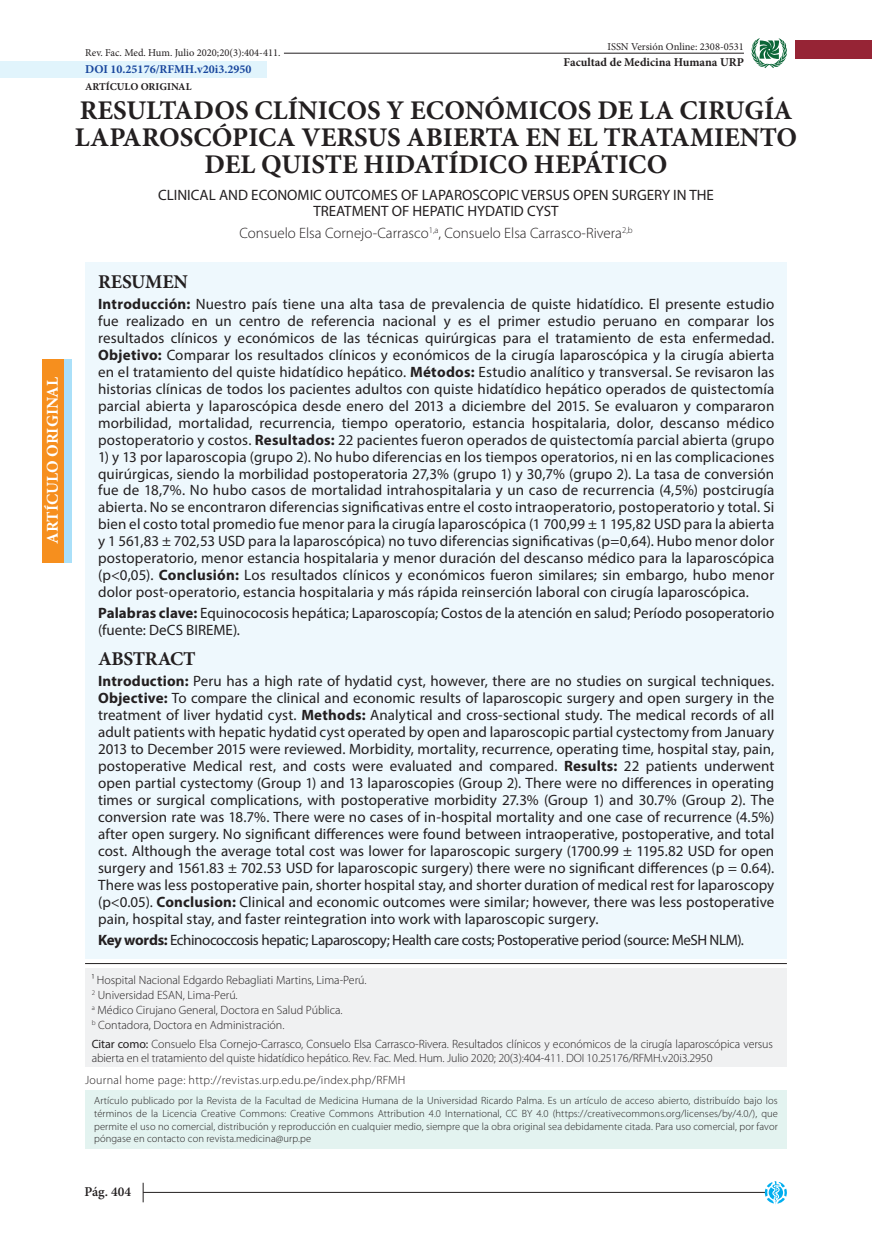
<style>
.page{position:relative;width:872px;height:1234px;background:#fff}
.page>*{position:absolute;margin:0;border:0;box-sizing:border-box;transform-origin:0 0}
.t1{font:700 27px/27px "Minion Pro";color:#231f20;text-align:center}
.t2{font:700 19.5px "Minion Pro";letter-spacing:-.015em;color:#231f20}
.t3{font:700 16.5px "Minion Pro";color:#fff}
.t4{font:15px/17px "Myriad Pro";color:#231f20;text-align:justify}
.t5{font:15px "Myriad Pro";letter-spacing:-.025em;color:#231f20}
.t6{font:300 15px "Myriad Pro";color:#231f20}
.t7{font:600 13.5px "Minion Pro";color:#231f20}
.t8{font:300 12px/15px "Myriad Pro";letter-spacing:-.01em;color:#231f20}
.t9{font:300 12px "Myriad Pro";letter-spacing:.025em;color:#231f20}
.t10{font:700 12px "Minion Pro";color:#231f20}
.t11{font:700 12px "Minion Pro";color:#18469d}
.t12{font:300 10.5px/12.6px "Myriad Pro";letter-spacing:.01em;color:#231f20;text-align:justify}
.t13{font:10.5px "Minion Pro";color:#231f20}
.t14{font:700 10.5px "Minion Pro";color:#231f20}
.s1{font-weight:700}
.s2{font-weight:400}
</style>
<div class="page">
<hr style="left:143px;top:1191px;width:622px;height:1px;background:#231f20">
<svg style="left:764px;top:1181px;width:23px;height:23px"></svg>
<svg style="left:143px;top:1182px;width:1px;height:19px"></svg>
<svg style="left:751px;top:38px;width:36px;height:30px"></svg>
<div style="left:0;top:61px;width:266px;height:17px;background:#e1f4fc"></div>
<div style="left:85px;top:261px;width:702px;height:697px;background:#eef8fd"></div>
<hr style="left:85px;top:962px;width:702px;height:1px;background:#231f20">
<div style="left:795px;top:41px;width:77px;height:18px;background:#962435"></div>
<div style="left:85px;top:1089px;width:702px;height:59px;background:#e3f3f0"></div>
<div style="left:85px;top:968px;width:702px;height:98px;background:#f0f1f2"></div>
<hr style="left:284px;top:53px;width:460px;height:1px;background:#231f20">
<div style="left:43px;top:359px;width:29px;height:203px;background:#aae0f9"></div>
<div style="left:43px;top:359px;width:21px;height:203px;background:#f68f1e"></div>
<p class="t3" style="left:41px;top:544px;width:168px;rotate:-90deg">ARTÍCULO ORIGINAL</p>
<p class="t13" style="left:85px;top:46px;width:197px">Rev. Fac. Med. Hum. Julio 2020;20(3):404-411.</p>
<p class="t11" style="left:85px;top:61px;width:168px">DOI 10.25176/RFMH.v20i3.2950</p>
<p class="t14" style="left:85px;top:79px;width:108px">ARTÍCULO ORIGINAL</p>
<p class="t13" style="left:607px;top:39px;width:138px">ISSN Versión Online: 2308-0531</p>
<p class="t10" style="left:563px;top:53px;width:182px">Facultad de Medicina Humana URP</p>
<p class="t1" style="left:75px;top:97px;width:724px">RESULTADOS CLÍNICOS Y ECONÓMICOS DE LA CIRUGÍA<br>LAPAROSCÓPICA VERSUS ABIERTA EN EL TRATAMIENTO<br>DEL QUISTE HIDATÍDICO HEPÁTICO</p>
<p class="t4" style="left:158px;top:186px;width:557px">CLINICAL AND ECONOMIC OUTCOMES OF LAPAROSCOPIC VERSUS OPEN SURGERY IN THE</p>
<p class="t4" style="left:313px;top:202px;width:247px">TREATMENT OF HEPATIC HYDATID CYST</p>
<p class="t6" style="left:239px;top:224px;width:395px">Consuelo Elsa Cornejo-Carrasco<sup>1,a</sup>, Consuelo Elsa Carrasco-Rivera<sup>2,b</sup></p>
<p class="t2" style="left:98px;top:267px;width:91px">RESUMEN</p>
<p class="t4" style="left:98px;top:295px;width:678px"><span class="s1">Introducción:</span> Nuestro país tiene una alta tasa de prevalencia de quiste hidatídico. El presente estudio fue realizado en un centro de referencia nacional y es el primer estudio peruano en comparar los resultados clínicos y económicos de las técnicas quirúrgicas para el tratamiento de esta enfermedad.<br><span class="s1">Objetivo:</span> Comparar los resultados clínicos y económicos de la cirugía laparoscópica y la cirugía abierta en el tratamiento del quiste hidatídico hepático. <span class="s1">Métodos:</span> Estudio analítico y transversal. Se revisaron las historias clínicas de todos los pacientes adultos con quiste hidatídico hepático operados de quistectomía parcial abierta y laparoscópica desde enero del 2013 a diciembre del 2015. Se evaluaron y compararon morbilidad, mortalidad, recurrencia, tiempo operatorio, estancia hospitalaria, dolor, descanso médico postoperatorio y costos. <span class="s1">Resultados:</span> 22 pacientes fueron operados de quistectomía parcial abierta (grupo</p>
<p class="t4" style="left:98px;top:447px;width:678px">1) y 13 por laparoscopia (grupo 2). No hubo diferencias en los tiempos operatorios, ni en las complicaciones quirúrgicas, siendo la morbilidad postoperatoria 27,3% (grupo 1) y 30,7% (grupo 2). La tasa de conversión fue de 18,7%. No hubo casos de mortalidad intrahospitalaria y un caso de recurrencia (4,5%) postcirugía abierta. No se encontraron diferencias significativas entre el costo intraoperatorio, postoperatorio y total. Si bien el costo total promedio fue menor para la cirugía laparoscópica (1 700,99 ± 1 195,82 USD para la abierta y 1 561,83 ± 702,53 USD para la laparoscópica) no tuvo diferencias significativas (p=0,64). Hubo menor dolor postoperatorio, menor estancia hospitalaria y menor duración del descanso médico para la laparoscópica (p&lt;0,05). <span class="s1">Conclusión:</span> Los resultados clínicos y económicos fueron similares; sin embargo, hubo menor dolor post-operatorio, estancia hospitalaria y más rápida reinserción laboral con cirugía laparoscópica.</p>
<p class="t4" style="left:98px;top:604px;width:677px"><span class="s1">Palabras clave:</span> Equinococosis hepática; Laparoscopía; Costos de la atención en salud; Período posoperatorio (fuente: DeCS BIREME).</p>
<p class="t2" style="left:98px;top:645px;width:99px">ABSTRACT</p>
<p class="t4" style="left:98px;top:672px;width:678px"><span class="s1">Introduction:</span> Peru has a high rate of hydatid cyst, however, there are no studies on surgical techniques.<br><span class="s1">Objective:</span> To compare the clinical and economic results of laparoscopic surgery and open surgery in the treatment of liver hydatid cyst. <span class="s1">Methods:</span> Analytical and cross-sectional study. The medical records of all adult patients with hepatic hydatid cyst operated by open and laparoscopic partial cystectomy from January 2013 to December 2015 were reviewed. Morbidity, mortality, recurrence, operating time, hospital stay, pain, postoperative Medical rest, and costs were evaluated and compared. <span class="s1">Results:</span> 22 patients underwent open partial cystectomy (Group 1) and 13 laparoscopies (Group 2). There were no differences in operating times or surgical complications, with postoperative morbidity 27.3% (Group 1) and 30.7% (Group 2). The conversion rate was 18.7%. There were no cases of in-hospital mortality and one case of recurrence (4.5%) after open surgery. No significant differences were found between intraoperative, postoperative, and total cost. Although the average total cost was lower for laparoscopic surgery (1700.99 ± 1195.82 USD for open surgery and 1561.83 ± 702.53 USD for laparoscopic surgery) there were no significant differences (p = 0.64).<br>There was less postoperative pain, shorter hospital stay, and shorter duration of medical rest for laparoscopy (p&lt;0.05). <span class="s1">Conclusion:</span> Clinical and economic outcomes were similar; however, there was less postoperative pain, hospital stay, and faster reintegration into work with laparoscopic surgery.</p>
<p class="t5" style="left:98px;top:930px;width:647px"><span class="s1">Key words:</span> Echinococcosis hepatic; Laparoscopy; Health care costs; Postoperative period (source: MeSH NLM).</p>
<p class="t8" style="left:92px;top:972px;width:276px">1 Hospital Nacional Edgardo Rebagliati Martins, Lima-Perú.<br><sup>2</sup> Universidad ESAN, Lima-Perú.<br><sup>a</sup> Médico Cirujano General, Doctora en Salud Pública.<br><sup>b</sup> Contadora, Doctora en Administración.</p>
<p class="t8" style="left:92px;top:1035px;width:682px;line-height:14.4px"><span class="s2">Citar como:</span> Consuelo Elsa Cornejo-Carrasco, Consuelo Elsa Carrasco-Rivera. Resultados clínicos y económicos de la cirugía laparoscópica versus abierta en el tratamiento del quiste hidatídico hepático. Rev. Fac. Med. Hum. Julio 2020; 20(3):404-411. DOI 10.25176/RFMH.v20i3.2950</p>
<p class="t9" style="left:85px;top:1072px;width:322px">Journal home page: http://revistas.urp.edu.pe/index.php/RFMH</p>
<p class="t12" style="left:94px;top:1094px;width:685px">Artículo publicado por la Revista de la Facultad de Medicina Humana de la Universidad Ricardo Palma. Es un artículo de acceso abierto, distribuído bajo los términos de la Licencia Creative Commons: Creative Commons Attribution 4.0 International, CC BY 4.0 (https://creativecommons.org/licenses/by/4.0/), que permite el uso no comercial, distribución y reproducción en cualquier medio, siempre que la obra original sea debidamente citada. Para uso comercial, por favor póngase en contacto con revista.medicina@urp.pe</p>
<p class="t7" style="left:84px;top:1181px;width:48px">Pág. 404</p>
</div>
